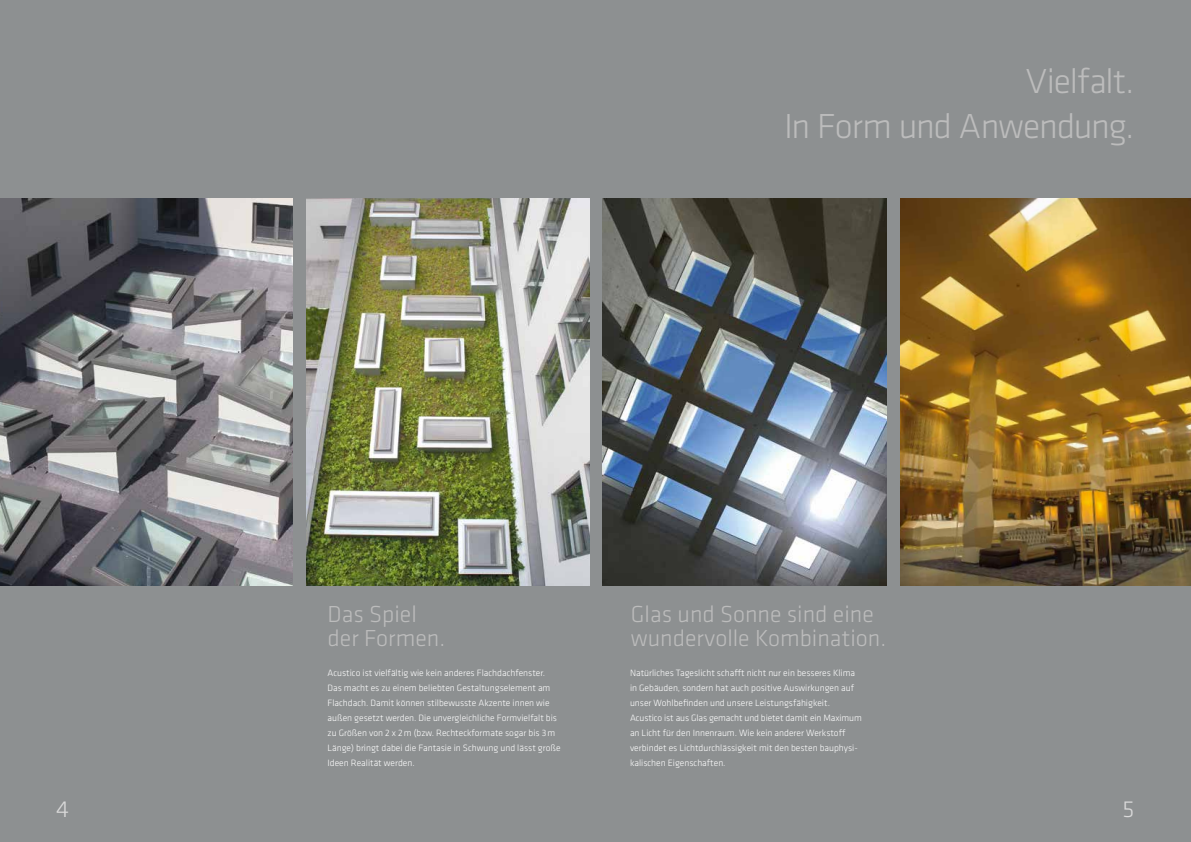
<style>
.page{position:relative;width:1191px;height:842px;background:#fff}
.page>*{position:absolute;margin:0;border:0;box-sizing:border-box;transform-origin:0 0}
.t1{font:300 36px/45px "Klavika Basic";letter-spacing:-.035em;color:#bcbcbc;text-align:right}
.t2{font:300 24px/24px "Klavika Basic";color:#bcbcbc}
.t3{font:300 24px "Klavika Basic";color:#dadada}
.t4{font:300 9.5px/15px "Klavika Basic";color:#fff}
</style>
<div class="page">
<div style="left:595px;top:0;width:596px;height:842px;background:#8d9091"></div>
<img style="left:602px;top:198px;width:284px;height:387px">
<img style="left:900px;top:198px;width:291px;height:387px">
<div style="left:0;top:0;width:595px;height:842px;background:#8d9091"></div>
<img style="left:0;top:198px;width:292px;height:387px">
<img style="left:306px;top:198px;width:284px;height:387px">
<h2 class="t3" style="left:56px;top:795px;width:14px">4</h2>
<h1 class="t1" style="left:785px;top:58px;width:352px">Vielfalt.<br>In Form und Anwendung.</h1>
<h2 class="t2" style="left:327px;top:602px;width:119px">Das Spiel der Formen.</h2>
<p class="t4" style="left:327px;top:665px;width:235px">Acustico ist vielfältig wie kein anderes Flachdachfenster.<br>Das macht es zu einem beliebten Gestaltungselement am Flachdach. Damit können stilbewusste Akzente innen wie außen gesetzt werden. Die unvergleichliche Formvielfalt bis zu Größen von 2 x 2m (bzw. Rechteckformate sogar bis 3m Länge) bringt dabei die Fantasie in Schwung und lässt große Ideen Realität werden.</p>
<h2 class="t2" style="left:631px;top:602px;width:257px">Glas und Sonne sind eine wundervolle Kombination.</h2>
<p class="t4" style="left:630px;top:665px;width:233px">Natürliches Tageslicht schafft nicht nur ein besseres Klima in Gebäuden, sondern hat auch positive Auswirkungen auf unser Wohlbefinden und unsere Leistungsfähigkeit.<br>Acustico ist aus Glas gemacht und bietet damit ein Maximum an Licht für den Innenraum. Wie kein anderer Werkstoff verbindet es Lichtdurchlässigkeit mit den besten bauphysi&shy;kalischen Eigenschaften.</p>
<h2 class="t3" style="left:1122px;top:795px;width:13px">5</h2>
</div>
